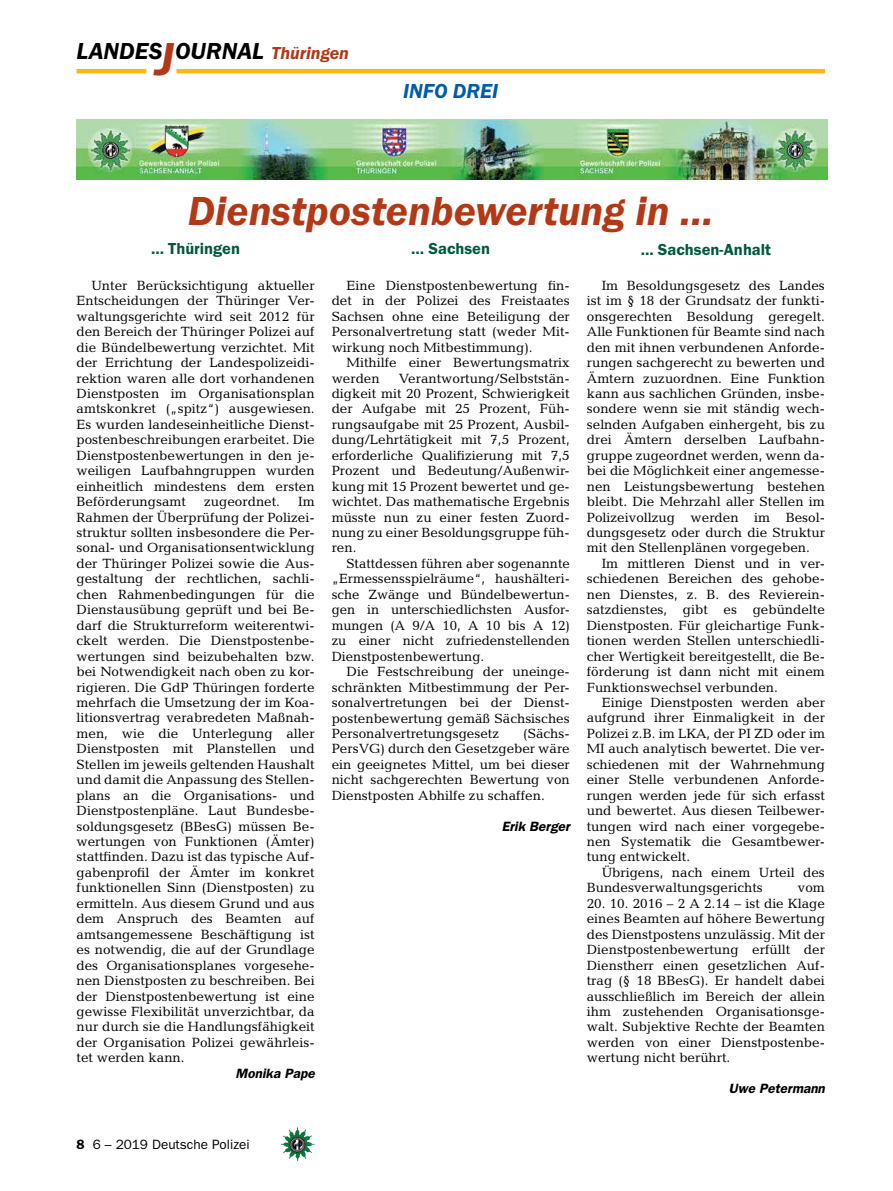
<style>
.page{position:relative;width:893px;height:1191px;background:#fff}
.page>*{position:absolute;margin:0;border:0;box-sizing:border-box;transform-origin:0 0}
.t1{font:italic 600 42px "Franklin Gothic Itc T";color:#b33916}
.t2{font:italic 600 24px "Franklin Gothic Itc T";color:#000}
.t3{font:italic 600 21px "Franklin Gothic Itc T";color:#005baa}
.t4{font:600 16.5px "Franklin Gothic Itc T";color:#005941}
.t5{font:13.5px/15.5px "Candida";color:#000;text-align:justify}
.t6{font:italic 600 13.5px "Franklin Gothic";color:#000}
.t7{font:13.5px "Franklin Gothic";color:#000}
.s1{font-size:48px;color:#b33916}
.s2{font-size:18px;color:#b33916}
.s3{font-weight:600}
</style>
<div class="page">
<hr style="left:77px;top:69px;width:69px;height:4px;background:#fdb913">
<hr style="left:176px;top:69px;width:649px;height:4px;background:#fdb913">
<img style="left:281px;top:1128px;width:16px;height:24px">
<img style="left:77px;top:120px;width:750px;height:59px">
<h2 class="t2" style="left:77px;top:37px;width:274px">LANDES<span class="s1">J</span>OURNAL <span class="s2">Thüringen</span></h2>
<h3 class="t3" style="left:403px;top:79px;width:12px">info</h3>
<h3 class="t3" style="left:453px;top:79px;width:13px">drei</h3>
<h1 class="t1" style="left:188px;top:186px;width:527px">Dienstpostenbewertung in …</h1>
<p class="t4" style="left:411px;top:239px;width:80px">… Sachsen</p>
<p class="t5" style="left:332px;top:277px;width:240px;text-indent:15px">Eine Dienstpostenbewertung fin&shy;det in der Polizei des Freistaates Sachsen ohne eine Beteiligung der Personalvertretung statt (weder Mit&shy;wirkung noch Mitbestimmung).</p>
<p class="t5" style="left:332px;top:355px;width:240px;text-indent:15px">Mithilfe einer Bewertungsmatrix werden</p>
<p class="t4" style="left:151px;top:239px;width:90px">… Thüringen</p>
<p class="t5" style="left:77px;top:277px;width:240px;text-indent:15px">Unter Berücksichtigung aktueller Entscheidungen der Thüringer Ver&shy;waltungsgerichte wird seit 2012 für den Bereich der Thüringer Polizei auf die Bündelbewertung verzichtet. Mit der Errichtung der Landespolizeidi&shy;rektion waren alle dort vorhandenen Dienstposten im Organisationsplan amtskonkret („spitz“) ausgewiesen.<br>Es wurden landeseinheitliche Dienst&shy;postenbeschreibungen erarbeitet. Die Dienstpostenbewertungen in den je&shy;weiligen Laufbahngruppen wurden einheitlich mindestens dem ersten Beförderungsamt</p>
<p class="t4" style="left:641px;top:240px;width:132px">... Sachsen-Anhalt</p>
<p class="t5" style="left:587px;top:277px;width:240px;text-indent:15px">Im Besoldungsgesetz des Landes ist im § 18 der Grundsatz der funkti&shy;onsgerechten Besoldung geregelt.<br>Alle Funktionen für Beamte sind nach den mit ihnen verbundenen Anforde&shy;rungen sachgerecht zu bewerten und Ämtern zuzuordnen. Eine Funktion kann aus sachlichen Gründen, insbe&shy;sondere wenn sie mit ständig wech&shy;selnden Aufgaben einhergeht, bis zu drei Ämtern derselben Laufbahn&shy;gruppe zugeordnet werden, wenn da&shy;bei die Möglichkeit einer angemesse&shy;nen Leistungsbewertung bestehen bleibt. Die Mehrzahl aller Stellen im Polizeivollzug werden im Besol&shy;dungsgesetz oder durch die Struktur mit den Stellenplänen vorgegeben.</p>
<p class="t5" style="left:587px;top:555px;width:240px;text-indent:15px">Im mittleren Dienst und in ver&shy;schiedenen Bereichen des gehobe&shy;nen Dienstes, z. B. des Revierein&shy;satzdienstes, gibt es gebündelte Dienstposten. Für gleichartige Funk&shy;tionen werden Stellen unterschiedli&shy;cher Wertigkeit bereitgestellt, die Be&shy;förderung ist dann nicht mit einem Funktionswechsel verbunden.</p>
<p class="t5" style="left:587px;top:694px;width:240px;text-indent:15px">Einige Dienstposten werden aber aufgrund ihrer Einmaligkeit in der Polizei z.B. im LKA, der PI ZD oder im MI auch analytisch bewertet. Die ver&shy;schiedenen mit der Wahrnehmung einer Stelle verbundenen Anforde&shy;rungen werden jede für sich erfasst und bewertet. Aus diesen Teilbewer&shy;tungen wird nach einer vorgegebe&shy;nen Systematik die Gesamtbewer&shy;tung entwickelt.</p>
<p class="t5" style="left:587px;top:864px;width:240px;text-indent:15px">Übrigens, nach einem Urteil des<br>Bundesverwaltungsgerichts</p>
<p class="t5" style="left:332px;top:370px;width:240px;text-indent:67px">Verantwortung/Selbststän&shy;digkeit mit 20 Prozent, Schwierigkeit der Aufgabe mit 25 Prozent, Füh&shy;rungsaufgabe mit 25 Prozent, Ausbil&shy;dung/Lehrtätigkeit mit 7,5 Prozent, erforderliche Qualifizierung mit 7,5<br>Prozent und Bedeutung/Außenwir&shy;kung mit 15 Prozent bewertet und ge&shy;wichtet. Das mathematische Ergebnis müsste nun zu einer festen Zuord&shy;nung zu einer Besoldungsgruppe füh&shy;ren.</p>
<p class="t5" style="left:332px;top:556px;width:240px;text-indent:15px">Stattdessen führen aber sogenannte „Ermessensspielräume“, haushälteri&shy;sche Zwänge und Bündelbewertun&shy;gen in unterschiedlichsten Ausfor&shy;mungen (A 9/A 10, A 10 bis A 12) zu einer nicht zufriedenstellenden Dienstpostenbewertung.</p>
<p class="t5" style="left:332px;top:664px;width:240px;text-align:left;text-indent:15px">Die Festschreibung der uneinge&shy;schränkten Mitbestimmung der Per&shy;sonalvertretungen bei der Dienst&shy;postenbewertung gemäß Sächsisches Personalvertretungsgesetz</p>
<p class="t5" style="left:204px;top:494px;width:77px">zugeordnet.</p>
<p class="t5" style="left:77px;top:494px;width:240px;text-indent:222px">Im Rahmen der Überprüfung der Polizei&shy;struktur sollten insbesondere die Per&shy;sonal- und Organisationsentwicklung der Thüringer Polizei sowie die Aus&shy;gestaltung der rechtlichen, sachli&shy;chen Rahmenbedingungen für die Dienstausübung geprüft und bei Be&shy;darf die Strukturreform weiterentwi&shy;ckelt werden. Die Dienstpostenbe&shy;wertungen sind beizubehalten bzw. bei Notwendigkeit nach oben zu kor&shy;rigieren. Die GdP Thüringen forderte mehrfach die Umsetzung der im Koa&shy;litionsvertrag verabredeten Maßnah&shy;men, wie die Unterlegung aller Dienstposten mit Planstellen und Stellen im jeweils geltenden Haushalt und damit die Anpassung des Stellen&shy;plans an die Organisations- und Dienstpostenpläne. Laut Bundesbe&shy;soldungsgesetz (BBesG) müssen Be&shy;wertungen von Funktionen (Ämter) stattfinden. Dazu ist das typische Auf&shy;gabenprofil der Ämter im konkret funktionellen Sinn (Dienstposten) zu ermitteln. Aus diesem Grund und aus dem Anspruch des Beamten auf amtsangemessene Beschäftigung ist es notwendig, die auf der Grundlage des Organisationsplanes vorgesehe&shy;nen Dienstposten zu beschreiben. Bei der Dienstpostenbewertung ist eine gewisse Flexibilität unverzichtbar, da nur durch sie die Handlungsfähigkeit der Organisation Polizei gewährleis&shy;tet werden kann.</p>
<p class="t6" style="left:236px;top:1065px;width:81px">Monika Pape</p>
<p class="t5" style="left:332px;top:725px;width:240px;text-indent:192px">(Sächs-PersVG) durch den Gesetzgeber wäre ein geeignetes Mittel, um bei dieser nicht sachgerechten Bewertung von Dienstposten Abhilfe zu schaffen.</p>
<p class="t6" style="left:502px;top:818px;width:70px">Erik Berger</p>
<p class="t5" style="left:798px;top:880px;width:28px">vom</p>
<p class="t5" style="left:587px;top:895px;width:240px">20. 10. 2016 – 2 A 2.14 – ist die Klage eines Beamten auf höhere Bewertung des Dienstpostens unzulässig. Mit der Dienstpostenbewertung erfüllt der Dienstherr einen gesetzlichen Auf&shy;trag (§ 18 BBesG). Er handelt dabei ausschließlich im Bereich der allein ihm zustehenden Organisationsge&shy;walt. Subjektive Rechte der Beamten werden von einer Dienstpostenbe&shy;wertung nicht berührt.</p>
<p class="t6" style="left:729px;top:1080px;width:97px">Uwe Petermann</p>
<p class="t7" style="left:77px;top:1136px;width:175px"><span class="s3">8</span> 6 – 2019 Deutsche Polizei</p>
</div>
